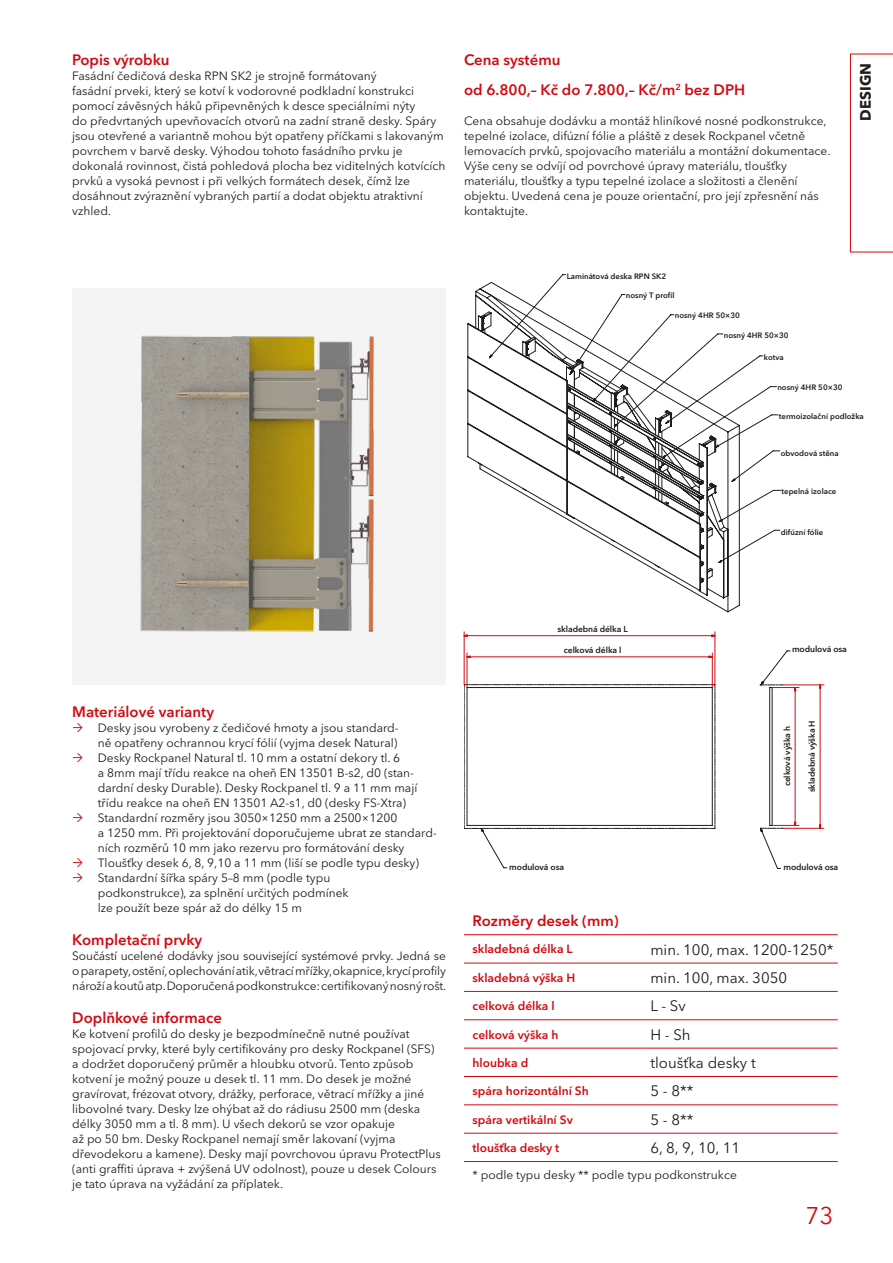
<style>
.page{position:relative;width:893px;height:1263px;background:#fff}
.page>*{position:absolute;margin:0;border:0;box-sizing:border-box;transform-origin:0 0}
.t1{font:24px "Avenir Next LT Pro";color:#d20a11}
.NADPIS_10_červena_bo{font:600 15px "Avenir Next LT Pro";color:#d20a11}
.TAB_text_leva{font:15px "Avenir Next LT Pro";color:#1d1d1b}
.t2{font:700 15px "Avenir Next LT Pro";color:#1d1d1b}
.TEXT_prapor_8{font:12px/15px "Avenir Next LT Pro";color:#1d1d1b}
.TAB_popiska_leva{font:600 12px "Avenir Next LT Pro";color:#d20a11}
.TAB_text_leva-2{font:12px "Avenir Next LT Pro";color:#1d1d1b}
.t3{font:600 8.55px "Avenir Next LT Pro";letter-spacing:-.01em;color:#1d1d1b}
.t4{font:600 7.8px "Avenir Next LT Pro";color:#1d1d1b}
</style>
<div class="page">
<svg style="left:850px;top:54px;width:43px;height:198px"></svg>
<img style="left:72px;top:288px;width:374px;height:396px">
<svg style="left:463px;top:635px;width:361px;height:234px"></svg>
<svg style="left:467px;top:288px;width:273px;height:324px"></svg>
<svg style="left:480px;top:274px;width:301px;height:309px"></svg>
<hr style="left:464px;top:934px;width:178px;height:1px;background:#d20a11">
<hr style="left:642px;top:934px;width:196px;height:1px;background:#d20a11">
<hr style="left:464px;top:963px;width:178px;height:1px;background:#d20a11">
<hr style="left:642px;top:963px;width:196px;height:1px;background:#d20a11">
<hr style="left:464px;top:991px;width:178px;height:1px;background:#d20a11">
<hr style="left:642px;top:991px;width:196px;height:1px;background:#d20a11">
<hr style="left:464px;top:1019px;width:178px;height:1px;background:#d20a11">
<hr style="left:642px;top:1019px;width:196px;height:1px;background:#d20a11">
<hr style="left:464px;top:1048px;width:178px;height:1px;background:#d20a11">
<hr style="left:642px;top:1048px;width:196px;height:1px;background:#d20a11">
<hr style="left:464px;top:1076px;width:178px;height:1px;background:#d20a11">
<hr style="left:642px;top:1076px;width:196px;height:1px;background:#d20a11">
<hr style="left:464px;top:1104px;width:178px;height:1px;background:#d20a11">
<hr style="left:642px;top:1104px;width:196px;height:1px;background:#d20a11">
<hr style="left:464px;top:1133px;width:178px;height:1px;background:#d20a11">
<hr style="left:642px;top:1133px;width:196px;height:1px;background:#d20a11">
<hr style="left:464px;top:1161px;width:178px;height:1px;background:#d20a11">
<hr style="left:642px;top:1161px;width:196px;height:1px;background:#d20a11">
<p class="NADPIS_10_červena_bo" style="left:72px;top:51px;width:99px">Popis výrobku</p>
<p class="TEXT_prapor_8" style="left:72px;top:69px;width:375px">Fasádní čedičová deska RPN SK2 je strojně formátovaný<br>fasádní prveki, který se kotví k vodorovné podkladní konstrukci pomocí závěsných háků připevněných k desce speciálními nýty<br>do předvrtaných upevňovacích otvorů na zadní straně desky. Spáry jsou otevřené a variantně mohou být opatřeny příčkami s lakovaným povrchem v barvě desky. Výhodou tohoto fasádního prvku je dokonalá rovinnost, čistá pohledová plocha bez viditelných kotvících prvků a vysoká pevnost i při velkých formátech desek, čímž lze dosáhnout zvýraznění vybraných partií a dodat objektu atraktivní vzhled.</p>
<p class="NADPIS_10_červena_bo" style="left:464px;top:51px;width:98px">Cena systému</p>
<p class="NADPIS_10_červena_bo" style="left:464px;top:81px;width:283px">od 6.800,– Kč do 7.800,– Kč/m<sup>2</sup> bez DPH</p>
<p class="TEXT_prapor_8" style="left:464px;top:114px;width:368px">Cena obsahuje dodávku a montáž hliníkové nosné podkonstrukce, tepelné izolace, difúzní fólie a pláště z desek Rockpanel včetně lemovacích prvků, spojovacího materiálu a montážní dokumentace.<br>Výše ceny se odvíjí od povrchové úpravy materiálu, tloušťky materiálu, tloušťky a typu tepelné izolace a složitosti a členění objektu. Uvedená cena je pouze orientační, pro její zpřesnění nás kontaktujte.</p>
<p class="t2" style="left:856px;top:121px;width:59px;rotate:-90deg">DESIGN</p>
<p class="t4" style="left:567px;top:270px;width:101px">Laminátová deska RPN SK2</p>
<p class="t4" style="left:626px;top:289px;width:50px">nosný T profil</p>
<p class="t4" style="left:675px;top:309px;width:67px">nosný 4HR 50×30</p>
<p class="t4" style="left:724px;top:328px;width:66px">nosný 4HR 50×30</p>
<p class="t4" style="left:764px;top:351px;width:21px">kotva</p>
<p class="t4" style="left:777px;top:381px;width:67px">nosný 4HR 50×30</p>
<p class="t4" style="left:779px;top:409px;width:87px">termoizolační podložka</p>
<p class="t4" style="left:781px;top:446px;width:59px">obvodová stěna</p>
<p class="t4" style="left:781px;top:484px;width:56px">tepelná izolace</p>
<p class="t4" style="left:781px;top:525px;width:44px">difúzní fólie</p>
<p class="NADPIS_10_červena_bo" style="left:72px;top:703px;width:143px">Materiálové varianty</p>
<p class="TEXT_prapor_8" style="left:98px;top:720px;width:302px">Desky jsou vyrobeny z čedičové hmoty a jsou standard‑ ně opatřeny ochrannou krycí fólií (vyjma desek Natural)</p>
<p class="TEXT_prapor_8" style="left:98px;top:750px;width:321px">Desky Rockpanel Natural tl. 10 mm a ostatní dekory tl. 6<br>a 8mm mají třídu reakce na oheň EN 13501 B‑s2, d0 (stan‑ dardní desky Durable). Desky Rockpanel tl. 9 a 11 mm mají třídu reakce na oheň EN 13501 A2‑s1, d0 (desky FS‑Xtra)</p>
<p class="TEXT_prapor_8" style="left:98px;top:810px;width:341px">Standardní rozměry jsou 3050×1250 mm a 2500×1200<br>a 1250 mm. Při projektování doporučujeme ubrat ze standard‑ ních rozměrů 10 mm jako rezervu pro formátování desky</p>
<p class="TEXT_prapor_8" style="left:98px;top:855px;width:323px">Tloušťky desek 6, 8, 9,10 a 11 mm (liší se podle typu desky)</p>
<p class="TEXT_prapor_8" style="left:98px;top:870px;width:252px">Standardní šířka spáry 5–8 mm (podle typu podkonstrukce), za splnění určitých podmínek lze použít beze spár až do délky 15 m</p>
<p class="NADPIS_10_červena_bo" style="left:72px;top:931px;width:131px">Kompletační prvky</p>
<p class="TEXT_prapor_8" style="left:72px;top:948px;width:376px;text-align:justify">Součástí ucelené dodávky jsou související systémové prvky. Jedná se o parapety, ostění, oplechování atik, větrací mřížky, okapnice, krycí profily nároží a koutů atp. Doporučená podkonstrukce: certifikovaný nosný rošt.</p>
<p class="NADPIS_10_červena_bo" style="left:72px;top:1009px;width:151px">Doplňkové informace</p>
<p class="TEXT_prapor_8" style="left:72px;top:1026px;width:370px">Ke kotvení profilů do desky je bezpodmínečně nutné používat spojovací prvky, které byly certifikovány pro desky Rockpanel (SFS) a dodržet doporučený průměr a hloubku otvorů. Tento způsob kotvení je možný pouze u desek tl. 11 mm. Do desek je možné gravírovat, frézovat otvory, drážky, perforace, větrací mřížky a jiné libovolné tvary. Desky lze ohýbat až do rádiusu 2500 mm (deska délky 3050 mm a tl. 8 mm). U všech dekorů se vzor opakuje<br>až po 50 bm. Desky Rockpanel nemají směr lakovaní (vyjma dřevodekoru a kamene). Desky mají povrchovou úpravu ProtectPlus (anti graffiti úprava + zvýšená UV odolnost), pouze u desek Colours je tato úprava na vyžádání za příplatek.</p>
<p class="t3" style="left:558px;top:622px;width:72px">skladebná délka L</p>
<p class="t3" style="left:564px;top:642px;width:59px">celková délka l</p>
<p class="t3" style="left:792px;top:642px;width:56px">modulová osa</p>
<p class="t3" style="left:780px;top:786px;width:62px;rotate:-90deg">celková výška h</p>
<p class="t3" style="left:805px;top:792px;width:74px;rotate:-90deg">skladebná výška H</p>
<p class="t3" style="left:509px;top:859px;width:56px">modulová osa</p>
<p class="t3" style="left:783px;top:859px;width:56px">modulová osa</p>
<p class="NADPIS_10_červena_bo" style="left:472px;top:912px;width:148px">Rozměry desek (mm)</p>
<p class="TAB_popiska_leva" style="left:472px;top:942px;width:102px">skladebná délka L</p>
<p class="TAB_text_leva" style="left:650px;top:940px;width:184px">min. 100, max. 1200-1250*</p>
<p class="TAB_popiska_leva" style="left:472px;top:970px;width:104px">skladebná výška H</p>
<p class="TAB_text_leva" style="left:650px;top:969px;width:138px">min. 100, max. 3050</p>
<p class="TAB_popiska_leva" style="left:472px;top:999px;width:84px">celková délka l</p>
<p class="TAB_text_leva" style="left:650px;top:997px;width:37px">L - Sv</p>
<p class="TAB_popiska_leva" style="left:472px;top:1027px;width:88px">celková výška h</p>
<p class="TAB_text_leva" style="left:650px;top:1025px;width:42px">H - Sh</p>
<p class="TAB_popiska_leva" style="left:472px;top:1055px;width:57px">hloubka d</p>
<p class="TAB_text_leva" style="left:650px;top:1054px;width:107px">tloušťka desky t</p>
<p class="TAB_popiska_leva" style="left:472px;top:1084px;width:118px">spára horizontální Sh</p>
<p class="TAB_text_leva" style="left:650px;top:1082px;width:45px">5 - 8**</p>
<p class="TAB_popiska_leva" style="left:472px;top:1112px;width:102px">spára vertikální Sv</p>
<p class="TAB_text_leva" style="left:650px;top:1110px;width:45px">5 - 8**</p>
<p class="TAB_popiska_leva" style="left:472px;top:1140px;width:88px">tloušťka desky t</p>
<p class="TAB_text_leva" style="left:650px;top:1139px;width:91px">6, 8, 9, 10, 11</p>
<p class="TAB_text_leva-2" style="left:472px;top:1168px;width:266px">* podle typu desky ** podle typu podkonstrukce</p>
<h1 class="t1" style="left:806px;top:1201px;width:29px">73</h1>
</div>
